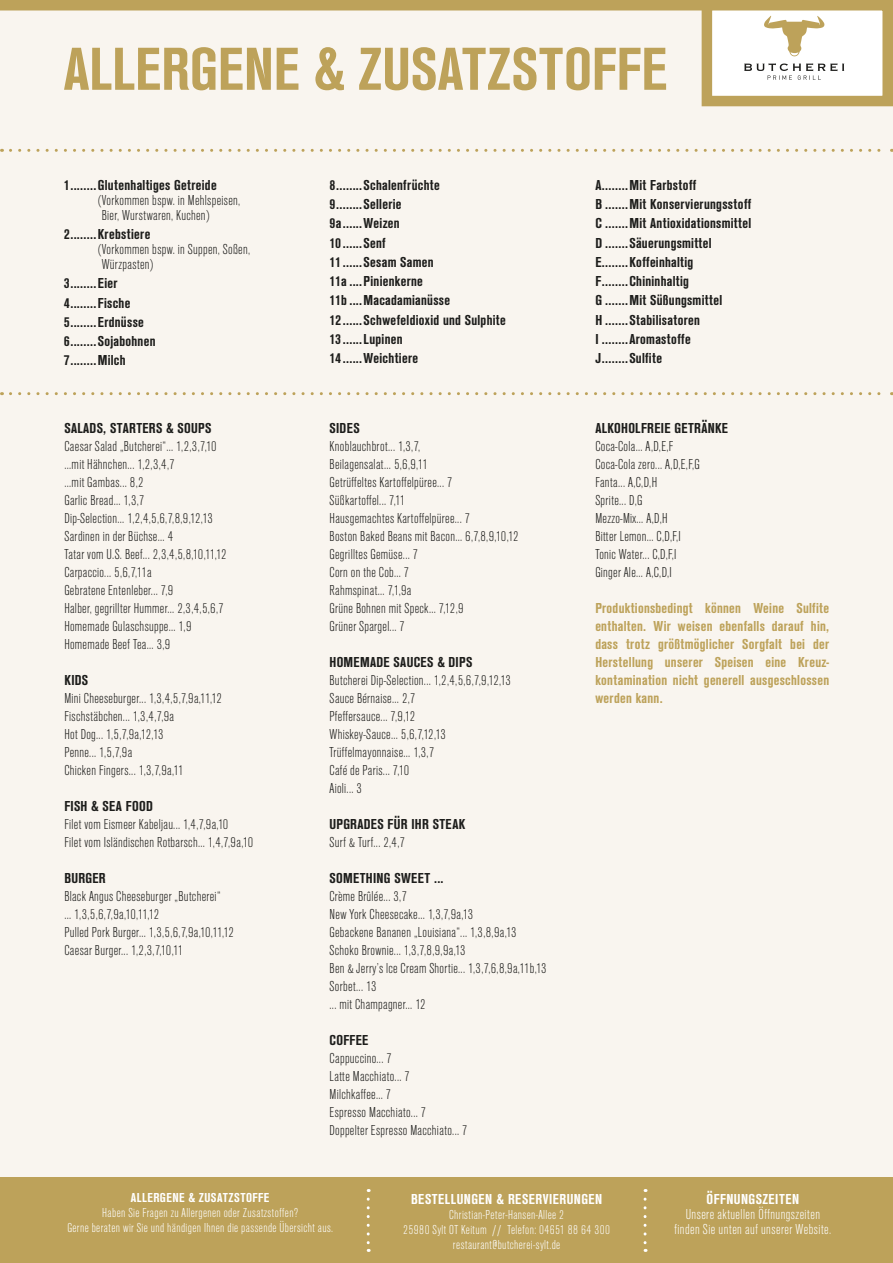
<style>
.page{position:relative;width:893px;height:1263px;background:#fff}
.page>*{position:absolute;margin:0;border:0;box-sizing:border-box;transform-origin:0 0}
.t1{font:700 condensed 63px "Ancona";color:#bda25a}
.t2{font:300 condensed 15px/18px "Ancona";letter-spacing:.02em;color:#1d1d1b}
.t3{font:700 condensed 15px/19.2px "Ancona";letter-spacing:.02em;color:#1d1d1b}
.t4{font:700 condensed 15px/18px "Ancona";letter-spacing:.02em;color:#bda25a;text-align:justify}
.t5{font:300 condensed 15px/15px "Ancona";letter-spacing:.03em;color:#fff;text-align:center}
.t6{font:700 condensed 15px "Ancona";letter-spacing:.03em;color:#fff}
.t7{font:300 condensed 13.5px/15px "Ancona";letter-spacing:.03em;color:#fff;text-align:center}
.t8{font:700 condensed 13.5px "Ancona";letter-spacing:.03em;color:#fff}
</style>
<div class="page">
<div style="left:0;top:0;width:893px;height:1178px;background:#f9f5ef"></div>
<div style="left:707px;top:5px;width:181px;height:96px;background:#fff"></div>
<div style="left:702px;top:0;width:191px;height:106px;border:10px solid #bda25a"></div>
<svg style="left:764px;top:16px;width:61px;height:40px"></svg>
<svg style="left:744px;top:63px;width:100px;height:17px"></svg>
<svg style="left:10px;top:149px;width:882px;height:3px"></svg>
<svg style="left:10px;top:392px;width:882px;height:3px"></svg>
<div style="left:0;top:1178px;width:893px;height:85px;background:#bda25a"></div>
<svg style="left:367px;top:1199px;width:3px;height:53px"></svg>
<svg style="left:644px;top:1199px;width:3px;height:53px"></svg>
<h1 class="t1" style="left:64px;top:31px;width:605px">ALLERGENE &amp; ZUSATZSTOFFE</h1>
<p class="t3" style="left:64px;top:175px;width:154px">1........Glutenhaltiges Getreide</p>
<p class="t2" style="left:98px;top:193px;width:144px;line-height:15px">(Vorkommen bspw. in Mehlspeisen,<br>Bier, Wurstwaren, Kuchen)</p>
<p class="t3" style="left:64px;top:224px;width:88px">2........Krebstiere</p>
<p class="t2" style="left:98px;top:242px;width:154px;line-height:15px">(Vorkommen bspw. in Suppen, Soßen,<br>Würzpasten)</p>
<p class="t3" style="left:64px;top:274px;width:93px">3........Eier<br>4........Fische<br>5........Erdnüsse<br>6........Sojabohnen<br>7........Milch</p>
<p class="t3" style="left:64px;top:418px;width:148px">SALADS, STARTERS &amp; SOUPS</p>
<p class="t2" style="left:64px;top:438px;width:164px">Caesar Salad „Butcherei“... 1,2,3,7,10 ...mit Hähnchen... 1,2,3,4,7<br>...mit Gambas... 8,2<br>Garlic Bread... 1,3,7<br>Dip-Selection... 1,2,4,5,6,7,8,9,12,13<br>Sardinen in der Büchse... 4<br>Tatar vom U.S. Beef... 2,3,4,5,8,10,11,12<br>Carpaccio... 5,6,7,11a<br>Gebratene Entenleber... 7,9<br>Halber, gegrillter Hummer... 2,3,4,5,6,7<br>Homemade Gulaschsuppe... 1,9<br>Homemade Beef Tea... 3,9</p>
<p class="t3" style="left:64px;top:670px;width:25px">KIDS</p>
<p class="t2" style="left:64px;top:690px;width:159px">Mini Cheeseburger... 1,3,4,5,7,9a,11,12<br>Fischstäbchen... 1,3,4,7,9a<br>Hot Dog... 1,5,7,9a,12,13<br>Penne... 1,5,7,9a<br>Chicken Fingers... 1,3,7,9a,11</p>
<p class="t3" style="left:64px;top:796px;width:90px">FISH &amp; SEA FOOD</p>
<p class="t2" style="left:64px;top:816px;width:190px">Filet vom Eismeer Kabeljau... 1,4,7,9a,10<br>Filet vom Isländischen Rotbarsch... 1,4,7,9a,10</p>
<p class="t3" style="left:64px;top:868px;width:43px">BURGER</p>
<p class="t2" style="left:64px;top:888px;width:171px">Black Angus Cheeseburger „Butcherei“<br>... 1,3,5,6,7,9a,10,11,12<br>Pulled Pork Burger... 1,3,5,6,7,9a,10,11,12<br>Caesar Burger... 1,2,3,7,10,11</p>
<p class="t3" style="left:330px;top:175px;width:178px">8........Schalenfrüchte<br>9........Sellerie<br>9a......Weizen<br>10......Senf<br>11......Sesam Samen<br>11a....Pinienkerne<br>11b....Macadamianüsse<br>12......Schwefeldioxid und Sulphite<br>13......Lupinen<br>14......Weichtiere</p>
<p class="t3" style="left:330px;top:418px;width:32px">SIDES</p>
<p class="t2" style="left:330px;top:438px;width:190px">Knoblauchbrot... 1,3,7,<br>Beilagensalat... 5,6,9,11<br>Getrüffeltes Kartoffelpüree... 7<br>Süßkartoffel... 7,11<br>Hausgemachtes Kartoffelpüree... 7<br>Boston Baked Beans mit Bacon... 6,7,8,9,10,12<br>Gegrilltes Gemüse... 7<br>Corn on the Cob... 7<br>Rahmspinat... 7,1,9a<br>Grüne Bohnen mit Speck... 7,12,9<br>Grüner Spargel... 7</p>
<p class="t3" style="left:330px;top:652px;width:144px">HOMEMADE SAUCES &amp; DIPS</p>
<p class="t2" style="left:330px;top:672px;width:183px">Butcherei Dip-Selection... 1,2,4,5,6,7,9,12,13<br>Sauce Bérnaise... 2,7<br>Pfeffersauce... 7,9,12<br>Whiskey-Sauce... 5,6,7,12,13<br>Trüffelmayonnaise... 1,3,7<br>Café de Paris... 7,10<br>Aioli... 3</p>
<p class="t3" style="left:330px;top:814px;width:137px">UPGRADES FÜR IHR STEAK</p>
<p class="t2" style="left:330px;top:834px;width:77px">Surf &amp; Turf... 2,4,7</p>
<p class="t3" style="left:330px;top:868px;width:116px">SOMETHING SWEET ...</p>
<p class="t2" style="left:330px;top:888px;width:219px">Crème Brûlée... 3,7<br>New York Cheesecake... 1,3,7,9a,13<br>Gebackene Bananen „Louisiana“... 1,3,8,9a,13<br>Schoko Brownie... 1,3,7,8,9,9a,13<br>Ben &amp; Jerry’s lce Cream Shortie... 1,3,7,6,8,9a,11b,13<br>Sorbet... 13<br>... mit Champagner... 12</p>
<p class="t3" style="left:330px;top:1030px;width:40px">COFFEE</p>
<p class="t2" style="left:330px;top:1050px;width:140px">Cappuccino... 7<br>Latte Macchiato... 7<br>Milchkaffee... 7<br>Espresso Macchiato... 7<br>Doppelter Espresso Macchiato... 7</p>
<p class="t3" style="left:595px;top:175px;width:158px">A........Mit Farbstoff<br>B .......Mit Konservierungsstoff<br>C .......Mit Antioxidationsmittel<br>D .......Säuerungsmittel<br>E........Koffeinhaltig<br>F........Chininhaltig<br>G .......Mit Süßungsmittel<br>H .......Stabilisatoren<br>I ........Aromastoffe<br>J........Sulfite</p>
<p class="t3" style="left:595px;top:418px;width:134px">ALKOHOLFREIE GETRÄNKE</p>
<p class="t2" style="left:595px;top:437px;width:106px">Coca-Cola... A,D,E,F<br>Coca-Cola zero... A,D,E,F,G<br>Fanta... A,C,D,H<br>Sprite... D,G<br>Mezzo-Mix... A,D,H<br>Bitter Lemon... C,D,F,I<br>Tonic Water... C,D,F,I<br>Ginger Ale... A,C,D,I</p>
<p class="t4" style="left:595px;top:599px;width:235px">Produktionsbedingt können Weine Sulfite enthalten. Wir weisen ebenfalls darauf hin, dass trotz größtmöglicher Sorgfalt bei der Herstellung unserer Speisen eine Kreuz&shy;kontamination nicht generell ausgeschlossen werden kann.</p>
<p class="t8" style="left:131px;top:1190px;width:140px">ALLERGENE &amp; ZUSATZSTOFFE</p>
<p class="t7" style="left:67px;top:1206px;width:267px">Haben Sie Fragen zu Allergenen oder Zusatzstoffen?<br>Gerne beraten wir Sie und händigen Ihnen die passende Übersicht aus.</p>
<p class="t6" style="left:411px;top:1190px;width:193px">BESTELLUNGEN &amp; RESERVIERUNGEN</p>
<p class="t7" style="left:403px;top:1207px;width:208px">Christian-Peter-Hansen-Allee 2<br>25980 Sylt OT Keitum // Telefon: 04651 88 64 300 restaurant@butcherei-sylt.de</p>
<p class="t6" style="left:707px;top:1190px;width:94px">ÖFFNUNGSZEITEN</p>
<p class="t5" style="left:674px;top:1206px;width:158px">Unsere aktuellen Öffnungszeiten finden Sie unten auf unserer Website.</p>
</div>
